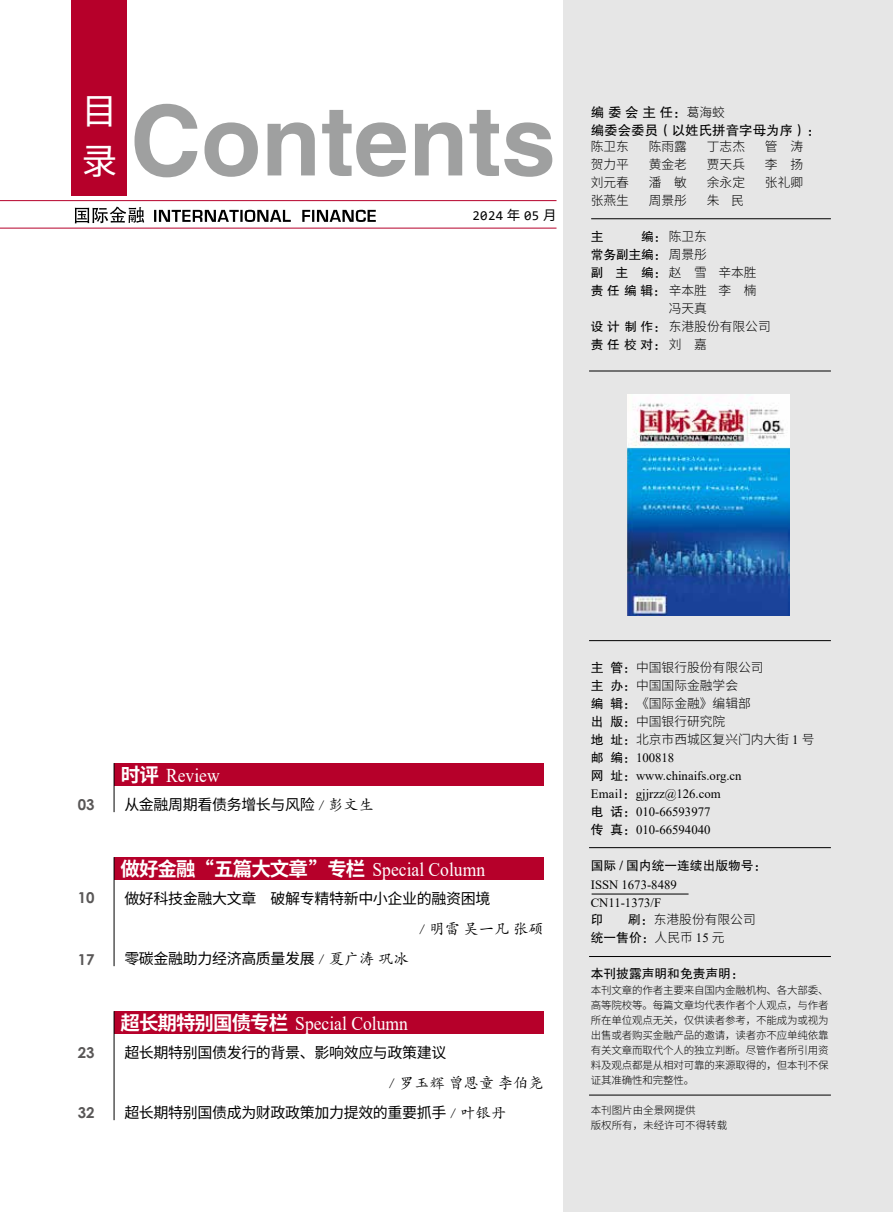
<style>
.page{position:relative;width:893px;height:1212px;background:#fff}
.page>*{position:absolute;margin:0;border:0;box-sizing:border-box;transform-origin:0 0}
.t1{font:700 97.2px "Helvetica";color:#9fa0a0}
.t2{font:36px/50.4px "Source Han Sans SC";color:#fff}
.t3{font:19.5px "Times New Roman";color:#fff;scale:.9 1}
.t4{font:700 19.5px "Source Han Sans SC";letter-spacing:-.05em;color:#fff}
.t5{font:15px "Source Han Sans SC";letter-spacing:-.025em;color:#000}
.t6{font:15px "FZKTJW GB1 0";letter-spacing:.015em;color:#000}
.t7{font:700 15px "Century Gothic";color:#595757}
.t8{font:13.5px/18px "FZHTJW GB1 0";color:#000}
.t9{font:13.5px "Consolas";letter-spacing:.025em;color:#000}
.t10{font:300 12.75px/18px "Source Han Sans CN";color:#000}
.t11{font:12.75px/18px "Times New Roman";color:#000}
.t12{font:12.75px "FZHTJW GB1 0";color:#000}
.t13{font:300 10.5px/15px "Source Han Sans CN";letter-spacing:-.015em;color:#000;text-align:justify}
.s1{font-family:"Source Han Sans SC"}
.s2{font-family:"Source Han Sans CN";font-weight:300;font-size:12.75px}
.s3{font-family:"FZHTJW GB1 0";font-weight:400}
.s4{font-family:"Source Han Sans CN";font-weight:300}
.s5{font-family:"Source Han Sans SC";font-weight:700}
.s6{font-family:"FZKTJW GB1 0"}
.s7{font-family:"Times New Roman";font-weight:400}
.s8{font-family:"FZKTK GBK1 0"}
.s9{font-family:"FZHTJW GB1 0"}
.s10{font-family:"Times New Roman"}
</style>
<div class="page">
<div style="left:563px;top:0;width:330px;height:1212px;background:#e6e6e6"></div>
<div style="left:71px;top:0;width:55px;height:196px;background:#b6002a"></div>
<hr style="left:0;top:200px;width:556px;height:1px;background:#b6002a">
<hr style="left:0;top:228px;width:556px;height:1px;background:#b6002a">
<svg style="left:75px;top:207px;width:301px;height:16px"></svg>
<hr style="left:592px;top:894px;width:97px;height:1px;background:#000">
<hr style="left:589px;top:371px;width:242px;height:1px;background:#000">
<hr style="left:589px;top:640px;width:242px;height:1px;background:#000">
<hr style="left:589px;top:956px;width:242px;height:1px;background:#000">
<hr style="left:589px;top:1095px;width:242px;height:1px;background:#000">
<hr style="left:591px;top:218px;width:240px;height:1px;background:#000">
<hr style="left:589px;top:847px;width:242px;height:1px;background:#000">
<div style="left:114px;top:857px;width:430px;height:23px;background:#b6002a"></div>
<div style="left:114px;top:1011px;width:430px;height:23px;background:#b6002a"></div>
<div style="left:114px;top:763px;width:430px;height:23px;background:#b6002a"></div>
<hr style="left:114px;top:857px;width:1px;height:109px;background:#000">
<hr style="left:114px;top:1011px;width:1px;height:109px;background:#000">
<hr style="left:114px;top:763px;width:1px;height:49px;background:#000">
<img style="left:627px;top:395px;width:162px;height:221px">
<h2 class="t2" style="left:81px;top:86px;width:36px">目录</h2>
<h1 class="t1" style="left:130px;top:82px;width:427px">Contents</h1>
<p class="t9" style="left:472px;top:206px;width:86px">2024 <span class="s1">年</span> 05 <span class="s1">月</span></p>
<p class="t8" style="left:591px;top:104px;width:231px">编 委 会 主 任：<span class="s2">葛海蛟<br></span>编委会委员（以姓氏拼音字母为序）：</p>
<p class="t10" style="left:591px;top:138px;width:40px">陈卫东</p>
<p class="t10" style="left:649px;top:138px;width:40px">陈雨露</p>
<p class="t10" style="left:707px;top:138px;width:40px">丁志杰</p>
<p class="t10" style="left:765px;top:138px;width:40px">管 涛</p>
<p class="t10" style="left:591px;top:156px;width:40px">贺力平</p>
<p class="t10" style="left:649px;top:156px;width:40px">黄金老</p>
<p class="t10" style="left:707px;top:156px;width:40px">贾天兵</p>
<p class="t10" style="left:765px;top:156px;width:40px">李 扬</p>
<p class="t10" style="left:591px;top:174px;width:40px">刘元春</p>
<p class="t10" style="left:649px;top:174px;width:40px">潘 敏</p>
<p class="t10" style="left:707px;top:174px;width:40px">余永定</p>
<p class="t10" style="left:765px;top:174px;width:40px">张礼卿</p>
<p class="t10" style="left:591px;top:192px;width:40px">张燕生</p>
<p class="t10" style="left:649px;top:192px;width:40px">周景彤</p>
<p class="t10" style="left:707px;top:192px;width:38px">朱 民</p>
<p class="t12" style="left:591px;top:230px;width:14px">主</p>
<p class="t10" style="left:641px;top:228px;width:67px"><span class="s3">编：</span>陈卫东</p>
<p class="t12" style="left:591px;top:248px;width:118px">常务副主编：<span class="s4">周景彤</span></p>
<p class="t10" style="left:591px;top:264px;width:167px"><span class="s3">副 主 编：</span>赵 雪 辛本胜</p>
<p class="t12" style="left:591px;top:284px;width:167px">责 任 编 辑：<span class="s4">辛本胜 李 楠</span></p>
<p class="t10" style="left:591px;top:300px;width:182px;text-indent:78px">冯天真<br><span class="s3">设 计 制 作：</span>东港股份有限公司</p>
<p class="t12" style="left:591px;top:338px;width:118px">责 任 校 对：<span class="s4">刘 嘉</span></p>
<h3 class="t7" style="left:78px;top:793px;width:18px">03</h3>
<h3 class="t7" style="left:78px;top:886px;width:18px">10</h3>
<h3 class="t7" style="left:78px;top:948px;width:18px">17</h3>
<h3 class="t7" style="left:78px;top:1041px;width:18px">23</h3>
<h3 class="t7" style="left:78px;top:1101px;width:18px">32</h3>
<h3 class="t3" style="left:121px;top:762px;width:111px"><span class="s5">时评</span> Review</h3>
<h3 class="t5" style="left:124px;top:796px;width:251px">从金融周期看债务增长与风险 <span class="s6">/ 彭文生</span></h3>
<h3 class="t4" style="left:121px;top:858px;width:366px">做好金融“五篇大文章”专栏 <span class="s7">Special Column</span></h3>
<h3 class="t5" style="left:124px;top:890px;width:368px">做好科技金融大文章 破解专精特新中小企业的融资困境</h3>
<h3 class="t6" style="left:419px;top:921px;width:126px"><span class="s8">/</span> 明雷 吴一凡 张硕</h3>
<h3 class="t5" style="left:124px;top:950px;width:286px">零碳金融助力经济高质量发展 <span class="s8">/</span> <span class="s6">夏广涛 巩冰</span></h3>
<h3 class="t3" style="left:121px;top:1010px;width:321px"><span class="s5">超长期特别国债专栏</span> Special Column</h3>
<h3 class="t5" style="left:124px;top:1044px;width:324px">超长期特别国债发行的背景、影响效应与政策建议</h3>
<h3 class="t6" style="left:388px;top:1075px;width:157px"><span class="s8">/</span> 罗玉辉 曾恩童 李伯尧</h3>
<h3 class="t5" style="left:124px;top:1104px;width:383px">超长期特别国债成为财政政策加力提效的重要抓手 <span class="s8">/</span> <span class="s6">叶银丹</span></h3>
<p class="t10" style="left:591px;top:658px;width:225px"><span class="s3">主 管：</span>中国银行股份有限公司<br><span class="s3">主 办：</span>中国国际金融学会<br><span class="s3">编 辑：</span>《国际金融》编辑部<br><span class="s3">出 版：</span>中国银行研究院<br><span class="s3">地 址：</span>北京市西城区复兴门内大街 <span class="s7">1</span> 号</p>
<p class="t11" style="left:591px;top:748px;width:152px"><span class="s9">邮 编：</span>100818<br><span class="s9">网 址：</span>www.chinaifs.org.cn<br>Email<span class="s9">：</span>gjjrzz@126.com<br><span class="s9">电 话：</span>010-66593977<br><span class="s9">传 真：</span>010-66594040</p>
<p class="t12" style="left:591px;top:858px;width:177px">国际 / 国内统一连续出版物号：</p>
<p class="t11" style="left:591px;top:875px;width:88px">ISSN 1673-8489<br>CN11-1373/F</p>
<p class="t12" style="left:591px;top:912px;width:14px">印</p>
<p class="t10" style="left:628px;top:910px;width:129px"><span class="s3">刷：</span>东港股份有限公司</p>
<p class="t12" style="left:591px;top:930px;width:135px">统一售价：<span class="s4">人民币</span> <span class="s10">15</span> <span class="s4">元</span></p>
<p class="t12" style="left:591px;top:966px;width:154px">本刊披露声明和免责声明：</p>
<p class="t13" style="left:591px;top:983px;width:240px">本刊文章的作者主要来自国内金融机构、各大部委、高等院校等。每篇文章均代表作者个人观点，与作者所在单位观点无关，仅供读者参考，不能成为或视为出售或者购买金融产品的邀请，读者亦不应单纯依靠有关文章而取代个人的独立判断。尽管作者所引用资料及观点都是从相对可靠的来源取得的，但本刊不保证其准确性和完整性。</p>
<p class="t13" style="left:591px;top:1103px;width:138px">本刊图片由全景网提供<br>版权所有，未经许可不得转载</p>
</div>
